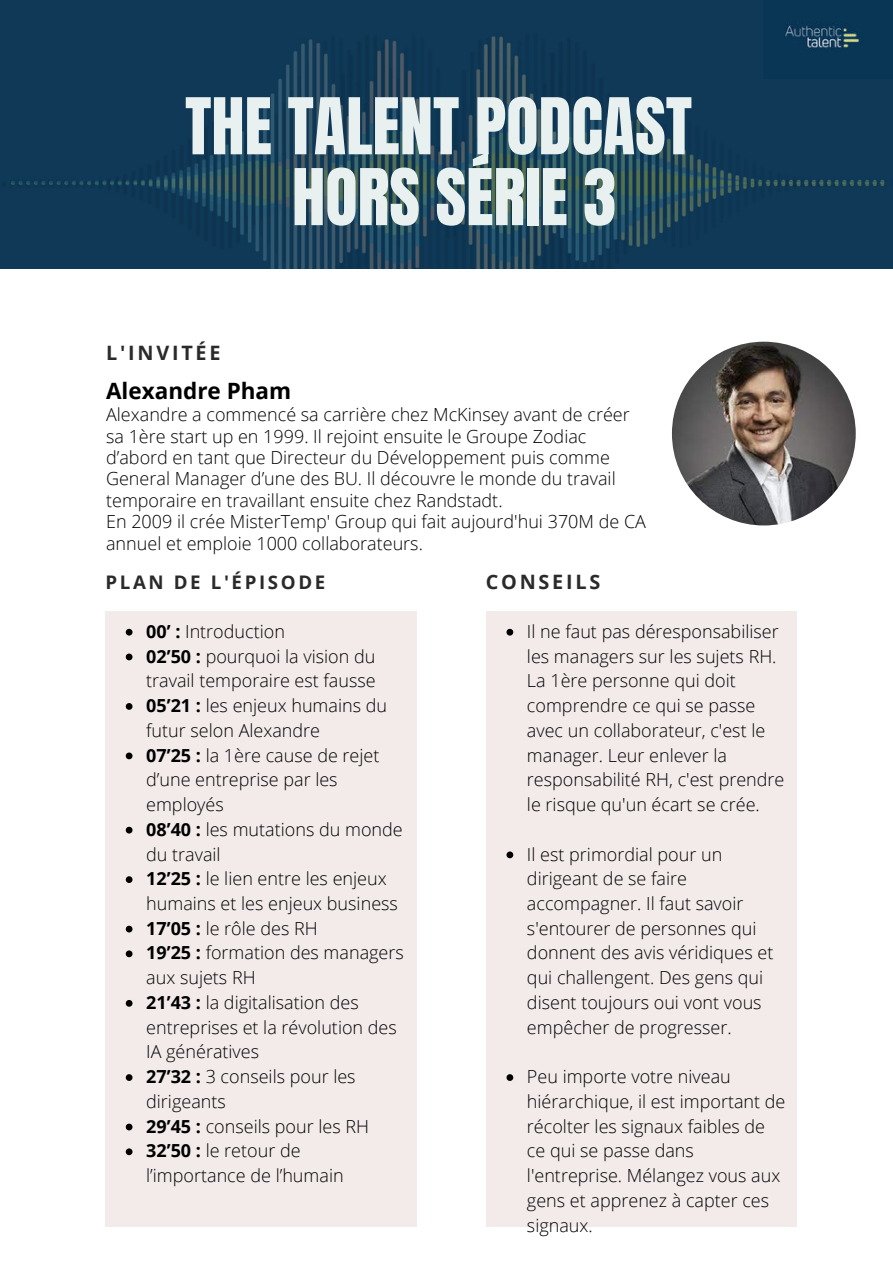
<style>
.page{position:relative;width:893px;height:1264px;background:#fff}
.page>*{position:absolute;margin:0;border:0;box-sizing:border-box;transform-origin:0 0}
.t1{font:66.45px/70.8px "Anton";color:#e9f1f0;text-align:center}
.t2{font:700 22.5px "Open Sans";color:#000}
.t3{font:700 19.8px "Open Sans";letter-spacing:.14em;color:#2a2a2a}
.t4{font:700 18.75px "Open Sans";letter-spacing:.14em;color:#2a2a2a}
.t5{font:300 18px/24.8px "Open Sans";color:#000}
.s1{font-weight:700}
</style>
<div class="page">
<svg style="left:0;top:0;width:892px;height:268px;background:#163e58"></svg>
<img style="left:763px;top:0;width:129px;height:79px">
<img style="left:672px;top:342px;width:183px;height:183px;border-radius:50%">
<div style="left:105px;top:611px;width:311px;height:615px;background:#f2ebe9"></div>
<div style="left:485px;top:611px;width:311px;height:615px;background:#f2ebe9"></div>
<svg style="left:126px;top:629px;width:6px;height:6px"></svg>
<svg style="left:126px;top:653px;width:6px;height:7px"></svg>
<svg style="left:126px;top:703px;width:6px;height:6px"></svg>
<svg style="left:126px;top:752px;width:6px;height:7px"></svg>
<svg style="left:126px;top:826px;width:6px;height:7px"></svg>
<svg style="left:126px;top:876px;width:6px;height:7px"></svg>
<svg style="left:126px;top:925px;width:6px;height:7px"></svg>
<svg style="left:126px;top:950px;width:6px;height:7px"></svg>
<svg style="left:126px;top:1000px;width:6px;height:6px"></svg>
<svg style="left:126px;top:1074px;width:6px;height:6px"></svg>
<svg style="left:126px;top:1123px;width:6px;height:7px"></svg>
<svg style="left:126px;top:1148px;width:6px;height:7px"></svg>
<svg style="left:506px;top:629px;width:7px;height:6px"></svg>
<svg style="left:506px;top:851px;width:7px;height:7px"></svg>
<svg style="left:506px;top:1074px;width:7px;height:6px"></svg>
<h1 class="t1" style="left:185px;top:96px;width:508px">THE TALENT PODCAST<br>HORS SÉRIE 3</h1>
<p class="t3" style="left:106px;top:338px;width:116px">L'INVITÉE</p>
<p class="t2" style="left:106px;top:375px;width:187px">Alexandre Pham</p>
<p class="t5" style="left:106px;top:404px;width:541px;line-height:21.3px">Alexandre a commencé sa carrière chez McKinsey avant de créer sa 1ère start up en 1999. Il rejoint ensuite le Groupe Zodiac d’abord en tant que Directeur du Développement puis comme General Manager d’une des BU. Il découvre le monde du travail temporaire en travaillant ensuite chez Randstadt.<br>En 2009 il crée MisterTemp' Group qui fait aujourd'hui 370M de CA annuel et emploie 1000 collaborateurs.</p>
<p class="t4" style="left:105px;top:569px;width:221px">PLAN DE L'ÉPISODE</p>
<p class="t3" style="left:485px;top:568px;width:116px">CONSEILS</p>
<p class="t5" style="left:146px;top:618px;width:259px"><span class="s1">00’ :</span> Introduction<br><span class="s1">02’50 :</span> pourquoi la vision du travail temporaire est fausse<br><span class="s1">05’21 :</span> les enjeux humains du futur selon Alexandre<br><span class="s1">07’25 :</span> la 1ère cause de rejet d’une entreprise par les employés<br><span class="s1">08’40 :</span> les mutations du monde du travail<br><span class="s1">12’25 :</span> le lien entre les enjeux humains et les enjeux business<br><span class="s1">17’05 :</span> le rôle des RH<br><span class="s1">19’25 :</span> formation des managers aux sujets RH<br><span class="s1">21’43 :</span> la digitalisation des entreprises et la révolution des<br>IA génératives<br><span class="s1">27’32 :</span> 3 conseils pour les dirigeants<br><span class="s1">29’45 :</span> conseils pour les RH<br><span class="s1">32’50 :</span> le retour de l’importance de l’humain</p>
<p class="t5" style="left:527px;top:618px;width:259px">Il ne faut pas déresponsabiliser les managers sur les sujets RH.<br>La 1ère personne qui doit comprendre ce qui se passe avec un collaborateur, c'est le manager. Leur enlever la responsabilité RH, c'est prendre le risque qu'un écart se crée.</p>
<p class="t5" style="left:527px;top:841px;width:248px">Il est primordial pour un dirigeant de se faire accompagner. Il faut savoir s'entourer de personnes qui donnent des avis véridiques et qui challengent. Des gens qui disent toujours oui vont vous empêcher de progresser.</p>
<p class="t5" style="left:527px;top:1063px;width:260px">Peu importe votre niveau hiérarchique, il est important de récolter les signaux faibles de ce qui se passe dans l'entreprise. Mélangez vous aux gens et apprenez à capter ces signaux.</p>
</div>
